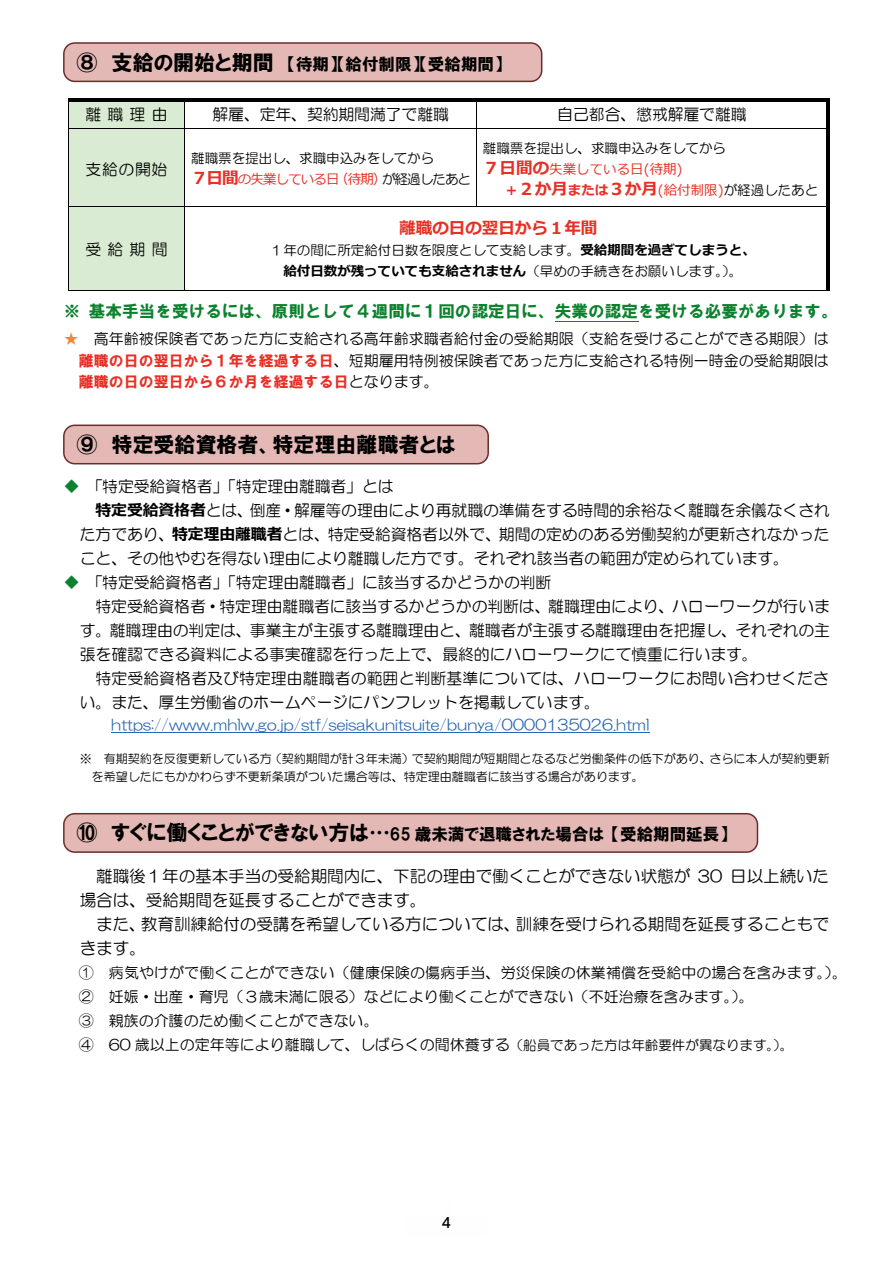
<style>
.page{position:relative;width:893px;height:1263px;background:#fff}
.page>*{position:absolute;margin:0;border:0;box-sizing:border-box;transform-origin:0 0}
.t1{font:21px "HGP Soei Kakugothic UB";color:#000}
.t2{font:16.5px/24.2px "HG Maru Gothic MPRO";color:#000}
.t3{font:16.5px "HGP Soei Kakugothic UB";color:#000}
.t4{font:16.5px "HGS Soei Kakugothic UB";color:#0b822e}
.t5{font:700 16.5px "Meiryo";color:#e92f25}
.t6{font:15.9px "HG Maru Gothic MPRO";color:#000}
.t7{font:15px/24px "HG Maru Gothic MPRO";color:#000;text-align:right}
.t8{font:15px "HG Maru Gothic MPRO";color:#2967b2}
.t9{font:15px "HGS Soei Kakugothic UB";color:#e92f25}
.t10{font:500 13.8px "UD Shin Go Pr 6 N";color:#000}
.t11{font:13.5px "HG Maru Gothic MPRO";color:#000}
.t12{font:700 13.5px "Meiryo";color:#000}
.t13{font:13.5px "Meiryo";letter-spacing:-.065em;color:#e92f25}
.t14{font:13.5px "Meiryo";color:#e92f25}
.t15{font:12px/18px "HG Maru Gothic MPRO";color:#000}
.s1{font-size:21px}
.s2{font-weight:700;font-size:16.5px}
.s3{font-family:"HG Maru Gothic MPRO";color:#000}
.s4{font-family:"Meiryo";font-weight:700;color:#e92f25}
.s5{font-family:"Meiryo";font-weight:700;font-size:16.5px;color:#e92f25}
.s6{font-family:"Meiryo";color:#e92f25}
.s7{font-family:"Meiryo";font-weight:700}
.s8{font-family:"HG Maru Gothic MPRO";font-weight:400}
.s9{color:#f0873a}
.s10{font-family:"HGS Soei Kakugothic UB";color:#e92f25}
.s11{color:#0b822e}
.s12{font-size:13.5px}
</style>
<div class="page">
<div style="left:69px;top:101px;width:115px;height:27px;background:#d9ecd3"></div>
<hr style="left:69px;top:98px;width:115px;height:3px;background:#000">
<hr style="left:188px;top:98px;width:288px;height:3px;background:#000">
<hr style="left:480px;top:98px;width:346px;height:3px;background:#000">
<hr style="left:826px;top:101px;width:3px;height:27px;background:#000">
<div style="left:69px;top:128px;width:115px;height:78px;background:#d9ecd3"></div>
<svg style="left:68px;top:98px;width:1px;height:30px"></svg>
<hr style="left:69px;top:128px;width:115px;height:1px;background:#000">
<svg style="left:184px;top:98px;width:4px;height:30px"></svg>
<hr style="left:185px;top:128px;width:291px;height:1px;background:#000">
<svg style="left:476px;top:98px;width:4px;height:30px"></svg>
<hr style="left:477px;top:128px;width:349px;height:1px;background:#000">
<hr style="left:68px;top:128px;width:1px;height:78px;background:#000">
<hr style="left:184px;top:128px;width:1px;height:162px;background:#000">
<hr style="left:476px;top:128px;width:1px;height:78px;background:#000">
<hr style="left:826px;top:128px;width:3px;height:78px;background:#000">
<div style="left:69px;top:207px;width:115px;height:83px;background:#d9ecd3"></div>
<hr style="left:69px;top:206px;width:115px;height:1px;background:#000">
<hr style="left:186px;top:206px;width:290px;height:1px;background:#000">
<hr style="left:477px;top:206px;width:349px;height:1px;background:#000">
<hr style="left:68px;top:207px;width:1px;height:83px;background:#000">
<hr style="left:69px;top:290px;width:115px;height:1px;background:#000">
<hr style="left:185px;top:290px;width:641px;height:1px;background:#000">
<hr style="left:826px;top:207px;width:3px;height:83px;background:#000">
<hr style="left:555px;top:321px;width:83px;height:1px;background:#0b822e">
<hr style="left:111px;top:733px;width:539px;height:1px;background:#2967b2">
<div style="left:64px;top:43px;width:478px;height:38px;background:#e3b8b5;border-radius:11px"></div>
<div style="left:63px;top:42px;width:479px;height:40px;border:2px solid #6b2d2b;border-radius:11px"></div>
<div style="left:64px;top:425px;width:424px;height:39px;background:#e3b8b5;border-radius:11px"></div>
<div style="left:63px;top:425px;width:426px;height:39px;border:2px solid #6b2d2b;border-radius:11px"></div>
<div style="left:64px;top:814px;width:693px;height:38px;background:#e3b8b5;border-radius:11px"></div>
<div style="left:63px;top:813px;width:695px;height:40px;border:2px solid #6b2d2b;border-radius:11px"></div>
<p class="t3" style="left:76px;top:55px;width:427px"><span class="s1">⑧ 支給の開始と期間</span> 【待期】【給付制限】【受給期間】</p>
<p class="t6" style="left:86px;top:106px;width:84px">離職理由</p>
<p class="t6" style="left:212px;top:106px;width:238px">解雇、定年、契約期間満了で離職</p>
<p class="t6" style="left:557px;top:106px;width:191px">自己都合、懲戒解雇で離職</p>
<p class="t6" style="left:86px;top:161px;width:83px">支給の開始</p>
<p class="t11" style="left:191px;top:151px;width:245px">離職票を提出し、求職申込みをしてから</p>
<p class="t13" style="left:191px;top:170px;width:281px"><span class="s2">７日間</span>の失業している日（待期）<span class="s3">が経過したあと</span></p>
<p class="t11" style="left:483px;top:141px;width:244px">離職票を提出し、求職申込みをしてから</p>
<p class="t14" style="left:483px;top:159px;width:201px"><span class="s2">７日間の</span>失業している日(待期)</p>
<p class="t11" style="left:505px;top:183px;width:315px"><span class="s4">＋</span><span class="s5">２か月</span><span class="s4">または</span><span class="s5">３か月</span><span class="s6">(給付制限)</span>が経過したあと</p>
<p class="t5" style="left:399px;top:216px;width:200px">離職の日の翌日から１年間</p>
<p class="t11" style="left:270px;top:243px;width:487px">１年の間に所定給付日数を限度として支給します。<span class="s7">受給期間を過ぎてしまうと、</span></p>
<p class="t12" style="left:283px;top:261px;width:460px">給付日数が残っていても支給されません<span class="s8">（早めの手続きをお願いします。）。</span></p>
<p class="t4" style="left:64px;top:303px;width:775px">※ 基本手当を受けるには、原則として４週間に１回の認定日に、失業の認定を受ける必要があります。</p>
<p class="t7" style="left:64px;top:329px;width:766px;line-height:21px"><span class="s9">★</span> 高年齢被保険者であった方に支給される高年齢求職者給付金の受給期限（支給を受けることができる期限）は<span class="s10">離職の日の翌日から１年を経過する日</span>、短期雇用特例被保険者であった方に支給される特例一時金の受給期限は</p>
<p class="t9" style="left:79px;top:374px;width:361px">離職の日の翌日から６か月を経過する日<span class="s3">となります。</span></p>
<p class="t6" style="left:86px;top:242px;width:84px">受給期間</p>
<h1 class="t1" style="left:76px;top:434px;width:381px">⑨ 特定受給資格者、特定理由離職者とは</h1>
<p class="t6" style="left:64px;top:478px;width:331px"><span class="s11">◆</span> 「特定受給資格者」「特定理由離職者」とは</p>
<p class="t6" style="left:95px;top:502px;width:736px"><span class="s7">特定受給資格者</span>とは、倒産・解雇等の理由により再就職の準備をする時間的余裕なく離職を余儀なくされ</p>
<p class="t6" style="left:80px;top:526px;width:751px">た方であり、<span class="s7">特定理由離職者</span>とは、特定受給資格者以外で、期間の定めのある労働契約が更新されなかった</p>
<p class="t6" style="left:80px;top:550px;width:711px">こと、その他やむを得ない理由により離職した方です。それぞれ該当者の範囲が定められています。</p>
<p class="t6" style="left:64px;top:574px;width:489px"><span class="s11">◆</span> 「特定受給資格者」「特定理由離職者」に該当するかどうかの判断</p>
<p class="t6" style="left:95px;top:598px;width:736px">特定受給資格者・特定理由離職者に該当するかどうかの判断は、離職理由により、ハローワークが行いま</p>
<p class="t6" style="left:80px;top:622px;width:752px">す。離職理由の判定は、事業主が主張する離職理由と、離職者が主張する離職理由を把握し、それぞれの主</p>
<p class="t6" style="left:80px;top:646px;width:679px">張を確認できる資料による事実確認を行った上で、最終的にハローワークにて慎重に行います。</p>
<p class="t6" style="left:95px;top:670px;width:735px">特定受給資格者及び特定理由離職者の範囲と判断基準については、ハローワークにお問い合わせくださ</p>
<p class="t6" style="left:80px;top:694px;width:522px">い。また、厚生労働省のホームページにパンフレットを掲載しています。</p>
<p class="t8" style="left:111px;top:717px;width:540px">https://www.mhlw.go.jp/stf/seisakunitsuite/bunya/0000135026.html</p>
<p class="t15" style="left:92px;top:749px;width:740px;text-indent:-12px">※ 有期契約を反復更新している方（契約期間が計３年未満）で契約期間が短期間となるなど労働条件の低下があり、さらに本人が契約更新を希望したにもかかわらず不更新条項がついた場合等は、特定理由離職者に該当する場合があります。</p>
<p class="t3" style="left:76px;top:826px;width:653px"><span class="s1">⑩ すぐに働くことができない方は…</span>65 歳未満で退職された場合は【受給期間延長】</p>
<p class="t2" style="left:80px;top:864px;width:751px;text-indent:16px">離職後１年の基本手当の受給期間内に、下記の理由で働くことができない状態が 30 日以上続いた場合は、受給期間を延長することができます。</p>
<p class="t2" style="left:80px;top:912px;width:751px;text-indent:16px">また、教育訓練給付の受講を希望している方については、訓練を受けられる期間を延長することもできます。</p>
<p class="t7" style="left:79px;top:960px;width:770px;text-align:left">① 病気やけがで働くことができない（健康保険の傷病手当、労災保険の休業補償を受給中の場合を含みます。）。② 妊娠・出産・育児（３歳未満に限る）などにより働くことができない（不妊治療を含みます。）。<br>③ 親族の介護のため働くことができない。<br>④ 60 歳以上の定年等により離職して、しばらくの間休養する<span class="s12">（船員であった方は年齢要件が異なります。）。</span></p>
<p class="t10" style="left:442px;top:1212px;width:11px">4</p>
</div>
